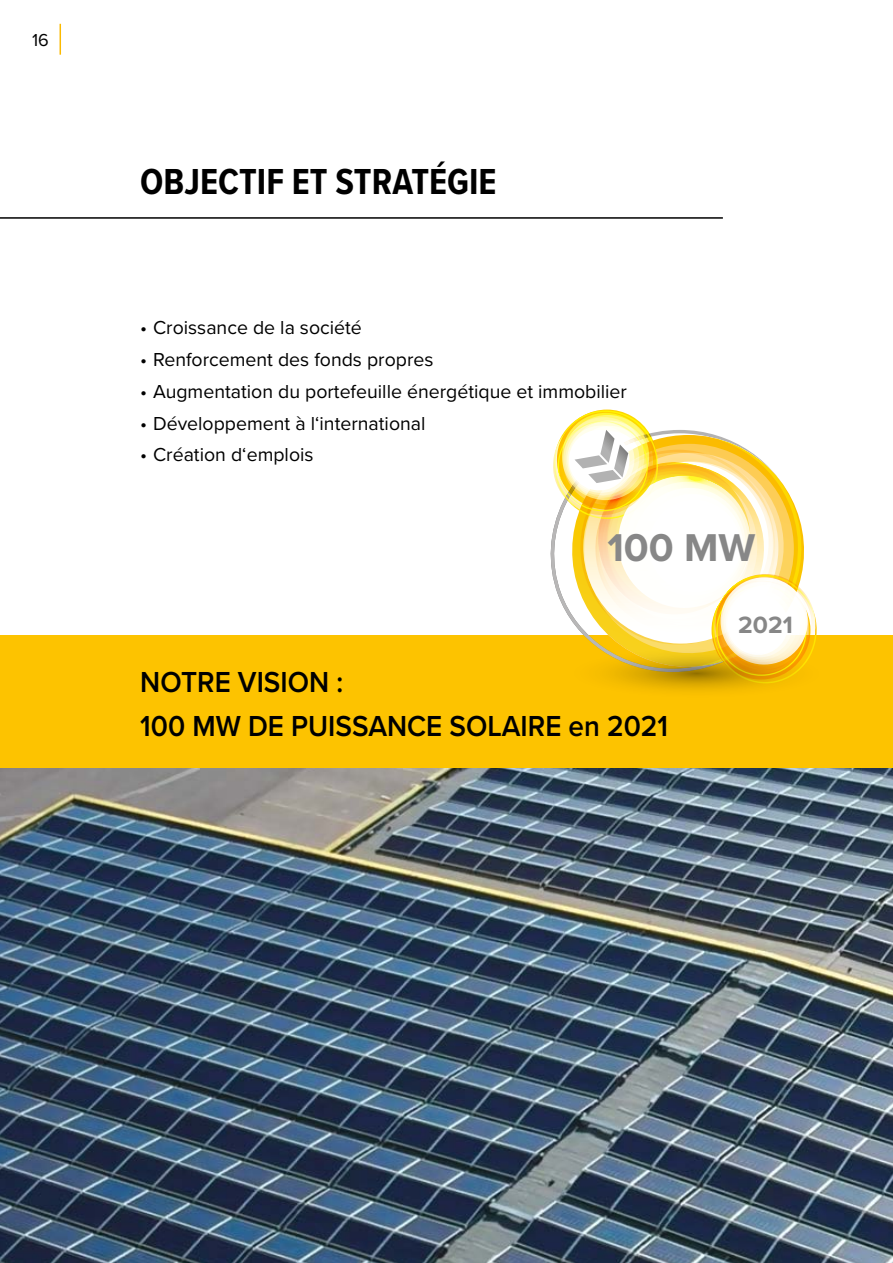
<style>
.page{position:relative;width:893px;height:1263px;background:#fff}
.page>*{position:absolute;margin:0;border:0;box-sizing:border-box;transform-origin:0 0}
.t1{font:700 40.2px "Proxima Nova";color:#878787}
.t2{font:700 37.5px "Proxima Nova Cond";color:#000}
.t3{font:600 30px/43.5px "Proxima Nova";color:#000;scale:.93 1}
.t4{font:700 24.45px "Proxima Nova";color:#878787}
.t5{font:19.5px "Proxima Nova";color:#000}
.t6{font:18px "Proxima Nova";color:#000}
</style>
<div class="page">
<hr style="left:60px;top:24px;width:1px;height:31px;background:#fbba00">
<img style="left:0;top:768px;width:893px;height:495px">
<div style="left:0;top:636px;width:893px;height:132px;background:#fdc300"></div>
<hr style="left:0;top:217px;width:723px;height:2px;background:#000">
<svg style="left:547px;top:410px;width:283px;height:281px"></svg>
<p class="t6" style="left:32px;top:27px;width:18px">16</p>
<h2 class="t2" style="left:140px;top:154px;width:358px">OBJECTIF ET STRATÉGIE</h2>
<p class="t5" style="left:140px;top:313px;width:223px">• Croissance de la société</p>
<p class="t5" style="left:140px;top:345px;width:295px">• Renforcement des fonds propres</p>
<p class="t5" style="left:140px;top:377px;width:488px">• Augmentation du portefeuille énergétique et immobilier</p>
<p class="t5" style="left:140px;top:408px;width:287px">• Développement à l‘international</p>
<p class="t5" style="left:140px;top:440px;width:175px">• Création d‘emplois</p>
<h1 class="t1" style="left:607px;top:518px;width:149px">100 MW</h1>
<h3 class="t3" style="left:140px;top:659px;width:569px">NOTRE VISION :<br>100 MW DE PUISSANCE SOLAIRE en 2021</h3>
<p class="t4" style="left:738px;top:606px;width:56px">2021</p>
</div>
